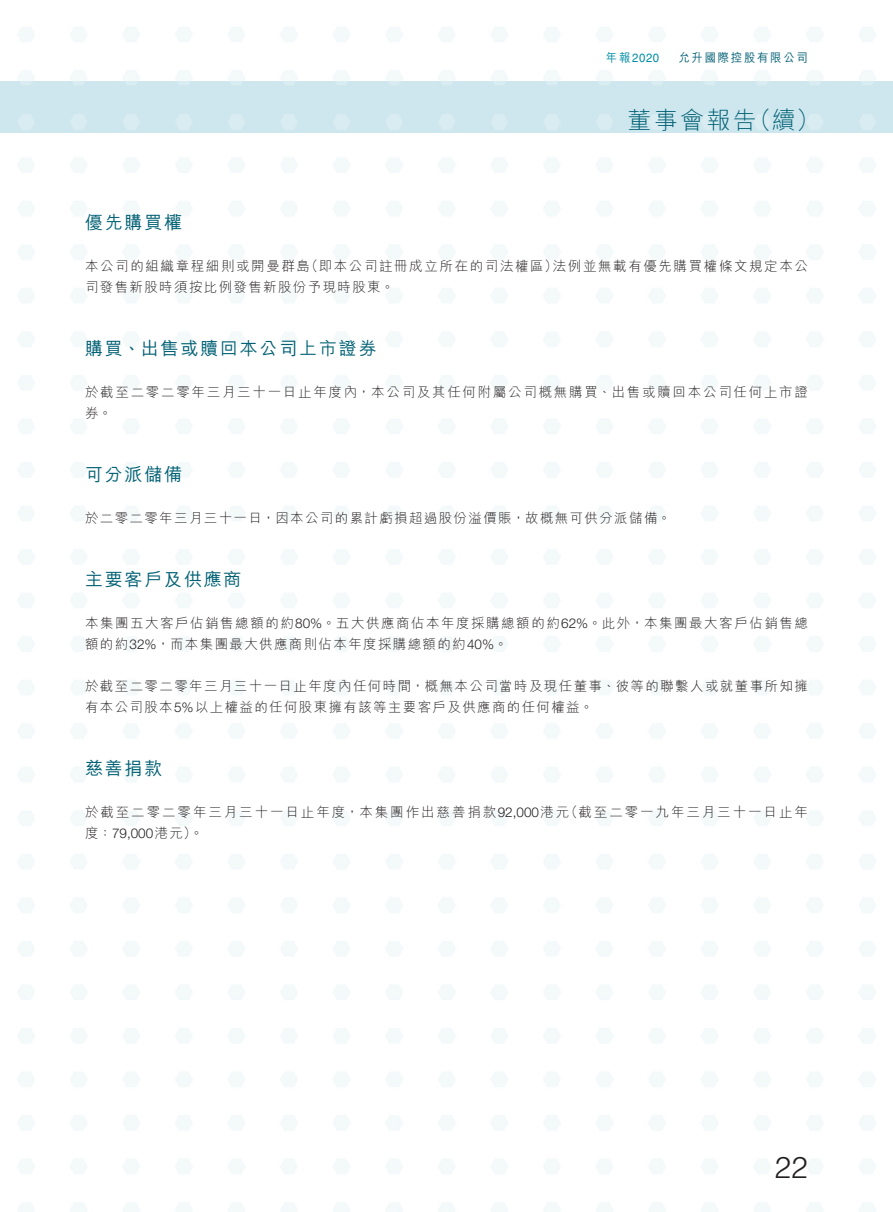
<style>
.page{position:relative;width:893px;height:1212px;background:#fff}
.page>*{position:absolute;margin:0;border:0;box-sizing:border-box;transform-origin:0 0}
.t1{font:300 30px "Helvetica LT Std";color:#231f20}
.t2{font:300 24px "M Hei HK";letter-spacing:.1em;color:#006074}
.t3{font:500 18px "M Hei HK";letter-spacing:.1em;color:#006074}
.t4{font:300 13.5px/21px "M Hei HK";letter-spacing:.115em;color:#231f20}
.t5{font:300 13.5px/21px "M Hei HK";letter-spacing:.14em;color:#231f20}
.t6{font:500 12px "M Hei HK";letter-spacing:.15em;color:#006074;scale:.95 1}
.t7{font:12px "Helvetica LT Std";color:#008da8;scale:.95 1}
.s1{font-family:"M Hei HK";font-weight:500}
.s2{font-family:"Helvetica Neue LT Std"}
</style>
<div class="page">
<p class="t7" style="left:606px;top:50px;width:58px"><span class="s1">年報</span>2020</p>
<p class="t6" style="left:678px;top:49px;width:138px">允升國際控股有限公司</p>
<h3 class="t3" style="left:85px;top:209px;width:99px">優先購買權</h3>
<h2 class="t2" style="left:748px;top:108px;width:73px">（續(</h2>
<h2 class="t2" style="left:627px;top:108px;width:131px">董事會報告</h2>
<p class="t4" style="left:305px;top:255px;width:254px">（即本公司註冊成立所在的司法權區）</p>
<p class="t4" style="left:85px;top:255px;width:311px">本公司的組織章程細則或開曼群島<br>司發售新股時須按比例發售新股份予現時股東。</p>
<p class="t4" style="left:553px;top:255px;width:257px">法例並無載有優先購買權條文規定本公</p>
<h3 class="t3" style="left:85px;top:335px;width:293px">購買、出售或贖回本公司上市證券</h3>
<p class="t4" style="left:85px;top:381px;width:724px">於截至二零二零年三月三十一日止年度內，本公司及其任何附屬公司概無購買、出售或贖回本公司任何上市證券。</p>
<h3 class="t3" style="left:85px;top:461px;width:99px">可分派儲備</h3>
<p class="t4" style="left:85px;top:507px;width:587px">於二零二零年三月三十一日，因本公司的累計虧損超過股份溢價賬，故概無可供分派儲備。</p>
<h3 class="t3" style="left:85px;top:566px;width:158px">主要客戶及供應商</h3>
<p class="t4" style="left:85px;top:612px;width:724px">本集團五大客戶佔銷售總額的約<span class="s2">80%</span>。五大供應商佔本年度採購總額的約<span class="s2">62%</span>。此外，本集團最大客戶佔銷售總額的約<span class="s2">32%</span>，而本集團最大供應商則佔本年度採購總額的約<span class="s2">40%</span>。</p>
<p class="t4" style="left:85px;top:675px;width:724px">於截至二零二零年三月三十一日止年度內任何時間，概無本公司當時及現任董事、彼等的聯繫人或就董事所知擁有本公司股本<span class="s2">5%</span>以上權益的任何股東擁有該等主要客戶及供應商的任何權益。</p>
<h3 class="t3" style="left:85px;top:755px;width:79px">慈善捐款</h3>
<p class="t5" style="left:564px;top:801px;width:245px">（截至二零一九年三月三十一日止年</p>
<p class="t5" style="left:85px;top:801px;width:486px">於截至二零二零年三月三十一日止年度，本集團作出慈善捐款<span class="s2">92,000</span>港元度：<span class="s2">79,000</span>港元。(</p>
<h1 class="t1" style="left:775px;top:1148px;width:35px">22</h1>
</div>
